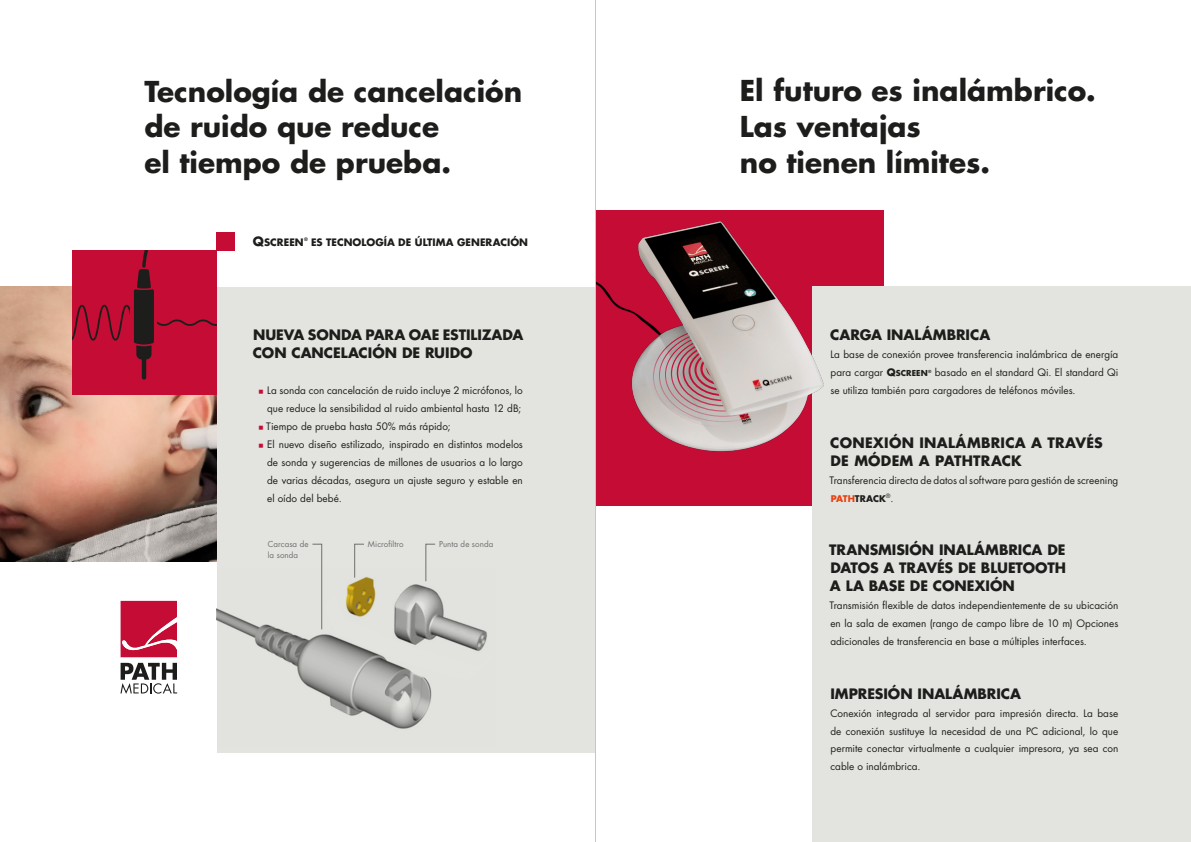
<style>
.page{position:relative;width:1191px;height:842px;background:#fff}
.page>*{position:absolute;margin:0;border:0;box-sizing:border-box;transform-origin:0 0}
.t1{font:700 28px/35.8px "Futura Std";color:#1d1d1b}
.t2{font:700 14px/17.9px "Futura Std";color:#1d1d1b}
.t3{font:10px/17.9px "Futura Std";color:#1d1d1b;text-align:justify}
.t4{font:700 10px "Futura Std";letter-spacing:.005em;color:#1d1d1b}
.t5{font:700 9px "Futura Std";color:#1d1d1b}
.t6{font:8px "Futura Std";letter-spacing:.01em;color:#706f6f}
.t7{font:700 4.7px "Futura Std";color:#1d1d1b}
.s1{font-size:12.5px}
.s2{font-family:"Cambria";font-size:7px;color:#c40c34}
.s3{font-weight:700}
.s4{font-weight:700;font-size:8px}
.s5{color:#e74011}
.s6{font-weight:400;font-size:10px}
</style>
<div class="page">
<div style="left:595px;top:210px;width:289px;height:296px;background:#c40c34"></div>
<img style="left:0;top:287px;width:216px;height:274px">
<div style="left:216px;top:287px;width:379px;height:465px;background:#e3e3e0"></div>
<div style="left:812px;top:287px;width:379px;height:555px;background:#e3e3e0"></div>
<svg style="left:121px;top:601px;width:56px;height:56px;background:#c92448"></svg>
<svg style="left:120px;top:663px;width:57px;height:31px"></svg>
<img style="left:216px;top:567px;width:271px;height:180px">
<div style="left:72px;top:251px;width:144px;height:144px;background:#c40c34"></div>
<hr style="left:142px;top:351px;width:4px;height:29px;background:#1d1d1b;border-radius:2px">
<svg style="left:72px;top:251px;width:144px;height:108px"></svg>
<div style="left:216px;top:233px;width:19px;height:18px;background:#c40c34"></div>
<img style="left:596px;top:221px;width:274px;height:231px">
<svg style="left:354px;top:544px;width:10px;height:34px"></svg>
<svg style="left:425px;top:544px;width:10px;height:38px"></svg>
<svg style="left:312px;top:544px;width:10px;height:86px"></svg>
<svg style="left:679px;top:326px;width:114px;height:90px;background:#c8b7b5"></svg>
<hr style="left:595px;top:0;width:1px;height:842px;background:#c6c6c6">
<h1 class="t1" style="left:144px;top:73px;width:379px">Tecnología de cancelación de ruido que reduce<br>el tiempo de prueba.</h1>
<h1 class="t1" style="left:740px;top:73px;width:357px">El futuro es inalámbrico.<br>Las ventajas<br>no tienen límites.</h1>
<p class="t4" style="left:253px;top:235px;width:52px"><span class="s1">Q</span>SCREEN</p>
<p class="t7" style="left:304px;top:236px;width:5px">®</p>
<p class="t4" style="left:311px;top:235px;width:218px">ES TECNOLOGÍA DE ÚLTIMA GENERACIÓN</p>
<h2 class="t2" style="left:253px;top:326px;width:272px">NUEVA SONDA PARA OAE ESTILIZADA<br>CON CANCELACIÓN DE RUIDO</h2>
<p class="t3" style="left:258px;top:382px;width:266px"><span class="s2">◼</span> La sonda con cancelación de ruido incluye 2 micrófonos, lo</p>
<p class="t3" style="left:267px;top:399px;width:256px">que reduce la sensibilidad al ruido ambiental hasta 12 dB;</p>
<p class="t3" style="left:258px;top:417px;width:194px"><span class="s2">◼</span> Tiempo de prueba hasta 50% más rápido;</p>
<p class="t3" style="left:258px;top:435px;width:266px"><span class="s2">◼</span> El nuevo diseño estilizado, inspirado en distintos modelos</p>
<p class="t3" style="left:267px;top:453px;width:257px">de sonda y sugerencias de millones de usuarios a lo largo</p>
<p class="t3" style="left:267px;top:471px;width:257px">de varias décadas, asegura un ajuste seguro y estable en</p>
<p class="t3" style="left:267px;top:489px;width:76px">el oído del bebé.</p>
<p class="t6" style="left:268px;top:539px;width:42px">Carcasa de</p>
<p class="t6" style="left:368px;top:539px;width:37px">Microfiltro</p>
<p class="t6" style="left:439px;top:539px;width:56px">Punta de sonda</p>
<p class="t6" style="left:268px;top:550px;width:32px">la sonda</p>
<h2 class="t2" style="left:830px;top:326px;width:161px">CARGA INALÁMBRICA</h2>
<p class="t3" style="left:830px;top:346px;width:290px">La base de conexión provee transferencia inalámbrica de energía para cargar <span class="s3">Q</span><span class="s4">SCREEN</span><sup>®</sup> basado en el standard Qi. El standard Qi se utiliza también para cargadores de teléfonos móviles.</p>
<h2 class="t2" style="left:830px;top:433px;width:274px">CONEXIÓN INALÁMBRICA A TRAVÉS<br>DE MÓDEM A PATHTRACK</h2>
<p class="t3" style="left:829px;top:471px;width:290px">Transferencia directa de datos al software para gestión de screening</p>
<p class="t5" style="left:830px;top:492px;width:64px"><span class="s5">PATH</span>TRACK<sup>®</sup><span class="s6">.</span></p>
<h2 class="t2" style="left:829px;top:541px;width:238px;text-align:justify">TRANSMISIÓN INALÁMBRICA DE DATOS A TRAVÉS DE BLUETOOTH A LA BASE DE CONEXIÓN</h2>
<p class="t3" style="left:829px;top:597px;width:290px">Transmisión flexible de datos independientemente de su ubicación en la sala de examen (rango de campo libre de 10 m) Opciones adicionales de transferencia en base a múltiples interfaces.</p>
<h2 class="t2" style="left:830px;top:684px;width:192px">IMPRESIÓN INALÁMBRICA</h2>
<p class="t3" style="left:830px;top:704px;width:289px">Conexión integrada al servidor para impresión directa. La base de conexión sustituye la necesidad de una PC adicional, lo que permite conectar virtualmente a cualquier impresora, ya sea con cable o inalámbrica.</p>
</div>
